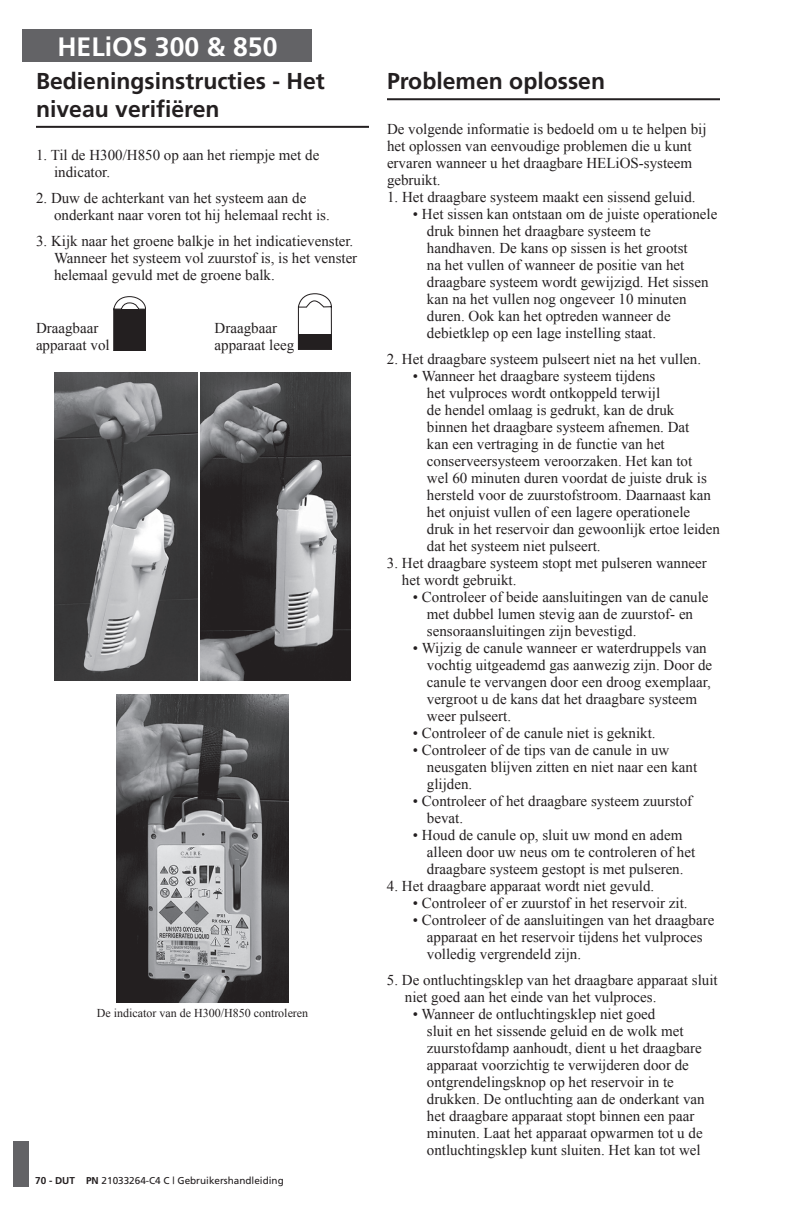
<style>
.page{position:relative;width:792px;height:1224px;background:#fff}
.page>*{position:absolute;margin:0;border:0;box-sizing:border-box;transform-origin:0 0}
.t1{font:700 26.6px "Frutiger";color:#fff}
.t2{font:700 23px/27.6px "Frutiger";color:#231f20}
.t3{font:15px/17px "Times New Roman";color:#231f20}
.t4{font:12px "Times New Roman";color:#231f20}
.t5{font:10px "Frutiger";color:#231f20}
.s1{font-weight:700}
</style>
<div class="page">
<div style="left:22px;top:29px;width:290px;height:33px;background:#636366"></div>
<div style="left:14px;top:1141px;width:15px;height:45px;background:#636366"></div>
<hr style="left:387px;top:98px;width:333px;height:2px;background:#231f20">
<hr style="left:36px;top:126px;width:333px;height:2px;background:#231f20">
<div style="left:114px;top:309px;width:31px;height:42px;background:#231f20"></div>
<div style="left:113px;top:309px;width:33px;height:42px;border:1px solid #231f20"></div>
<svg style="left:113px;top:296px;width:33px;height:18px"></svg>
<img style="left:54px;top:372px;width:143px;height:309px">
<img style="left:201px;top:372px;width:150px;height:309px">
<img style="left:116px;top:694px;width:173px;height:309px">
<svg style="left:298px;top:293px;width:34px;height:57px"></svg>
<div style="left:298px;top:334px;width:33px;height:15px;background:#231f20"></div>
<h1 class="t1" style="left:57px;top:31px;width:222px">HELiOS 300 &amp; 850</h1>
<h2 class="t2" style="left:36px;top:67px;width:290px">Bedieningsinstructies - Het niveau verifiëren</h2>
<p class="t3" style="left:54px;top:146px;width:267px;text-indent:-18px">1. Til de H300/H850 op aan het riempje met de indicator.</p>
<p class="t3" style="left:54px;top:189px;width:277px;text-indent:-18px">2. Duw de achterkant van het systeem aan de onderkant naar voren tot hij helemaal recht is.</p>
<p class="t3" style="left:54px;top:232px;width:305px;text-indent:-18px">3. Kijk naar het groene balkje in het indicatievenster.<br>Wanneer het systeem vol zuurstof is, is het venster helemaal gevuld met de groene balk.</p>
<p class="t3" style="left:36px;top:319px;width:75px">Draagbaar apparaat vol</p>
<p class="t3" style="left:215px;top:319px;width:81px">Draagbaar apparaat leeg</p>
<p class="t4" style="left:97px;top:1005px;width:213px">De indicator van de H300/H850 controleren</p>
<p class="t5" style="left:35px;top:1175px;width:250px"><span class="s1">70 - DUT PN</span> 21033264-C4 C | Gebruikershandleiding</p>
<h2 class="t2" style="left:387px;top:67px;width:220px">Problemen oplossen</h2>
<p class="t3" style="left:387px;top:120px;width:321px">De volgende informatie is bedoeld om u te helpen bij het oplossen van eenvoudige problemen die u kunt ervaren wanneer u het draagbare HELiOS-systeem gebruikt.</p>
<p class="t3" style="left:387px;top:188px;width:310px">1. Het draagbare systeem maakt een sissend geluid.</p>
<p class="t3" style="left:427px;top:205px;width:292px;text-indent:-14px">• Het sissen kan ontstaan om de juiste operationele druk binnen het draagbare systeem te handhaven. De kans op sissen is het grootst<br>na het vullen of wanneer de positie van het draagbare systeem wordt gewijzigd. Het sissen kan na het vullen nog ongeveer 10 minuten duren. Ook kan het optreden wanneer de debietklep op een lage instelling staat.</p>
<p class="t3" style="left:387px;top:350px;width:316px">2. Het draagbare systeem pulseert niet na het vullen.</p>
<p class="t3" style="left:427px;top:367px;width:294px;text-indent:-14px">• Wanneer het draagbare systeem tijdens<br>het vulproces wordt ontkoppeld terwijl<br>de hendel omlaag is gedrukt, kan de druk<br>binnen het draagbare systeem afnemen. Dat<br>kan een vertraging in de functie van het conserveersysteem veroorzaken. Het kan tot<br>wel 60 minuten duren voordat de juiste druk is hersteld voor de zuurstofstroom. Daarnaast kan het onjuist vullen of een lagere operationele druk in het reservoir dan gewoonlijk ertoe leiden dat het systeem niet pulseert.</p>
<p class="t3" style="left:402px;top:554px;width:306px;text-indent:-15px">3. Het draagbare systeem stopt met pulseren wanneer het wordt gebruikt.</p>
<p class="t3" style="left:427px;top:588px;width:283px;text-indent:-14px">• Controleer of beide aansluitingen van de canule met dubbel lumen stevig aan de zuurstof- en sensoraansluitingen zijn bevestigd.</p>
<p class="t3" style="left:427px;top:639px;width:287px;text-indent:-14px">• Wijzig de canule wanneer er waterdruppels van vochtig uitgeademd gas aanwezig zijn. Door de canule te vervangen door een droog exemplaar, vergroot u de kans dat het draagbare systeem weer pulseert.</p>
<p class="t3" style="left:413px;top:724px;width:244px">• Controleer of de canule niet is geknikt.</p>
<p class="t3" style="left:427px;top:741px;width:272px;text-indent:-14px">• Controleer of de tips van de canule in uw neusgaten blijven zitten en niet naar een kant glijden.</p>
<p class="t3" style="left:427px;top:792px;width:267px;text-indent:-14px">• Controleer of het draagbare systeem zuurstof bevat.</p>
<p class="t3" style="left:427px;top:826px;width:270px;text-indent:-14px">• Houd de canule op, sluit uw mond en adem alleen door uw neus om te controleren of het draagbare systeem gestopt is met pulseren.</p>
<p class="t3" style="left:387px;top:877px;width:269px">4. Het draagbare apparaat wordt niet gevuld.</p>
<p class="t3" style="left:413px;top:894px;width:276px">• Controleer of er zuurstof in het reservoir zit.</p>
<p class="t3" style="left:427px;top:911px;width:289px;text-indent:-14px">• Controleer of de aansluitingen van het draagbare apparaat en het reservoir tijdens het vulproces volledig vergrendeld zijn.</p>
<p class="t3" style="left:405px;top:971px;width:314px;text-indent:-18px">5. De ontluchtingsklep van het draagbare apparaat sluit niet goed aan het einde van het vulproces.</p>
<p class="t3" style="left:427px;top:1005px;width:279px;text-indent:-14px">• Wanneer de ontluchtingsklep niet goed<br>sluit en het sissende geluid en de wolk met zuurstofdamp aanhoudt, dient u het draagbare apparaat voorzichtig te verwijderen door de ontgrendelingsknop op het reservoir in te drukken. De ontluchting aan de onderkant van het draagbare apparaat stopt binnen een paar minuten. Laat het apparaat opwarmen tot u de ontluchtingsklep kunt sluiten. Het kan tot wel</p>
</div>
